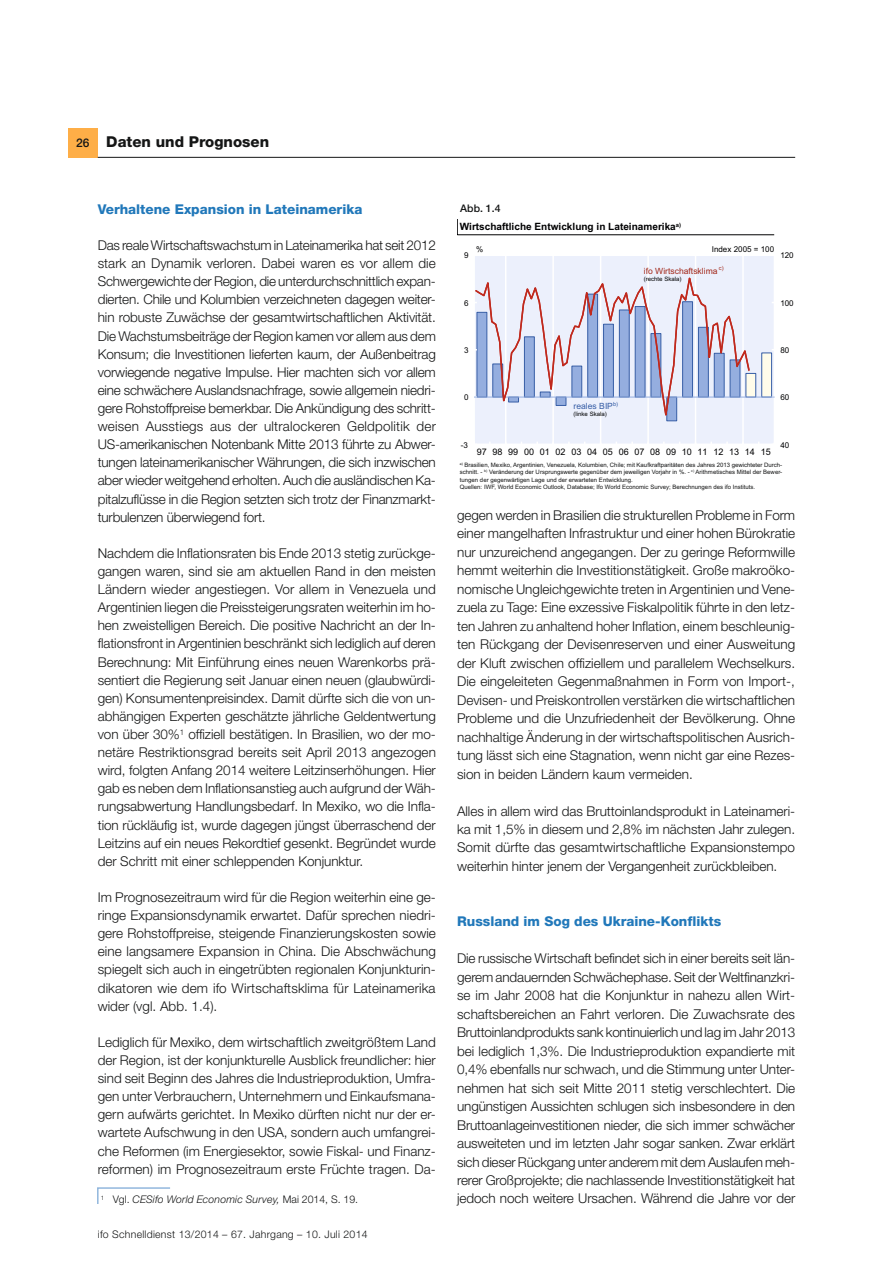
<style>
.page{position:relative;width:893px;height:1263px;background:#fff}
.page>*{position:absolute;margin:0;border:0;box-sizing:border-box;transform-origin:0 0}
.t1{font:800 15px "Helvetica Neue LT Std";color:#151616}
.Fliesstext{font:300 13.5px/18.1px "Helvetica Neue LT Std";letter-spacing:-.005em;color:#151616;text-align:justify}
.Überschrift_9_pt{font:800 13.5px "Helvetica Neue LT Std";color:#2178ba}
.t2{font:300 10.5px "Helvetica Neue LT Std";letter-spacing:.025em;color:#151616}
.Fussnote{font:italic 300 10.5px "Helvetica Neue LT Std";letter-spacing:.015em;color:#151616}
.fett_8pt{font:500 10.5px "Helvetica Neue LT Std";color:#151616}
.t3{font:700 10.05px "Arial";color:#000102}
.t4{font:9px "Arial";color:#000102}
.t5{font:8.55px "Arial";color:#a2281a}
.t6{font:8.55px "Arial";color:#375ea6}
.t7{font:8.1px "Arial";color:#000102}
.t8{font:6px/7.2px "Arial";color:#151616}
.t9{font:6px "Arial";color:#000102}
.s1{font-weight:500;font-size:12px}
.s2{font-style:normal}
</style>
<div class="page">
<div style="left:68px;top:128px;width:30px;height:30px;background:#feae47"></div>
<hr style="left:98px;top:157px;width:697px;height:1px;background:#151616">
<div style="left:475px;top:256px;width:299px;height:188px;background:#ecf0fc"></div>
<div style="left:746px;top:373px;width:10px;height:24px;background:#fffcea;border:1px solid #375ea6"></div>
<div style="left:761px;top:353px;width:11px;height:44px;background:#fffcea;border:1px solid #375ea6"></div>
<hr style="left:474px;top:397px;width:301px;height:1px;background:#95aedf">
<svg style="left:457px;top:219px;width:1px;height:15px"></svg>
<hr style="left:457px;top:234px;width:317px;height:1px;background:#000102">
<svg style="left:474px;top:271px;width:277px;height:154px;background:#d1d2e6"></svg>
<svg style="left:97px;top:1187px;width:73px;height:17px"></svg>
<p class="t1" style="left:76px;top:132px;width:194px"><span class="s1">26</span> Daten und Prognosen</p>
<p class="Überschrift_9_pt" style="left:98px;top:201px;width:266px">Verhaltene Expansion in Lateinamerika</p>
<p class="Fliesstext" style="left:98px;top:236px;width:340px">Das reale Wirtschaftswachstum in Lateinamerika hat seit 2012 stark an Dynamik verloren. Dabei waren es vor allem die Schwergewichte der Region, die unterdurchschnittlich expan&shy;dierten. Chile und Kolumbien verzeichneten dagegen weiter&shy;hin robuste Zuwächse der gesamtwirtschaftlichen Aktivität.<br>Die Wachstumsbeiträge der Region kamen vor allem aus dem Konsum; die Investitionen lieferten kaum, der Außenbeitrag vorwiegende negative Impulse. Hier machten sich vor allem eine schwächere Auslandsnachfrage, sowie allgemein niedri&shy;gere Rohstoffpreise bemerkbar. Die Ankündigung des schritt&shy;weisen Ausstiegs aus der ultralockeren Geldpolitik der US-amerikanischen Notenbank Mitte 2013 führte zu Abwer&shy;tungen lateinamerikanischer Währungen, die sich inzwischen aber wieder weitgehend erholten. Auch die ausländischen Ka&shy;pitalzuflüsse in die Region setzten sich trotz der Finanzmarkt&shy;turbulenzen überwiegend fort.</p>
<p class="Fliesstext" style="left:98px;top:544px;width:340px">Nachdem die Inflationsraten bis Ende 2013 stetig zurückge&shy;gangen waren, sind sie am aktuellen Rand in den meisten Ländern wieder angestiegen. Vor allem in Venezuela und Argentinien liegen die Preissteigerungsraten weiterhin im ho&shy;hen zweistelligen Bereich. Die positive Nachricht an der In&shy;flationsfront in Argentinien beschränkt sich lediglich auf deren Berechnung: Mit Einführung eines neuen Warenkorbs prä&shy;sentiert die Regierung seit Januar einen neuen (glaubwürdi&shy;gen) Konsumentenpreisindex. Damit dürfte sich die von un&shy;abhängigen Experten geschätzte jährliche Geldentwertung von über 30%<sup>1</sup> offiziell bestätigen. In Brasilien, wo der mo&shy;netäre Restriktionsgrad bereits seit April 2013 angezogen wird, folgten Anfang 2014 weitere Leitzinserhöhungen. Hier gab es neben dem Inflationsanstieg auch aufgrund der Wäh&shy;rungsabwertung Handlungsbedarf. In Mexiko, wo die Infla&shy;tion rückläufig ist, wurde dagegen jüngst überraschend der Leitzins auf ein neues Rekordtief gesenkt. Begründet wurde der Schritt mit einer schleppenden Konjunktur.</p>
<p class="Fliesstext" style="left:98px;top:888px;width:340px">Im Prognosezeitraum wird für die Region weiterhin eine ge&shy;ringe Expansionsdynamik erwartet. Dafür sprechen niedri&shy;gere Rohstoffpreise, steigende Finanzierungskosten sowie eine langsamere Expansion in China. Die Abschwächung spiegelt sich auch in eingetrübten regionalen Konjunkturin&shy;dikatoren wie dem ifo Wirtschaftsklima für Lateinamerika wider (vgl. Abb. 1.4).</p>
<p class="Fliesstext" style="left:98px;top:1033px;width:340px">Lediglich für Mexiko, dem wirtschaftlich zweitgrößtem Land der Region, ist der konjunkturelle Ausblick freundlicher: hier sind seit Beginn des Jahres die Industrieproduktion, Umfra&shy;gen unter Verbrauchern, Unternehmern und Einkaufsmana&shy;gern aufwärts gerichtet. In Mexiko dürften nicht nur der er&shy;wartete Aufschwung in den USA, sondern auch umfangrei&shy;che Reformen (im Energiesektor, sowie Fiskal- und Finanz&shy;reformen) im Prognosezeitraum erste Früchte tragen. Da-</p>
<p class="Fussnote" style="left:101px;top:1193px;width:259px"><sup>1</sup> <span class="s2">Vgl.</span> CESifo World Economic Survey, <span class="s2">Mai 2014, S. 19.</span></p>
<p class="t2" style="left:98px;top:1228px;width:271px">ifo Schnelldienst 13/2014 – 67. Jahrgang – 10. Juli 2014</p>
<p class="fett_8pt" style="left:460px;top:202px;width:42px">Abb. 1.4</p>
<p class="t3" style="left:460px;top:220px;width:223px">Wirtschaftliche Entwicklung in Lateinamerika<sup>a)</sup></p>
<p class="t7" style="left:464px;top:250px;width:6px">9</p>
<p class="t7" style="left:464px;top:298px;width:6px">6</p>
<p class="t7" style="left:476px;top:244px;width:9px">%</p>
<p class="t7" style="left:712px;top:244px;width:64px">Index 2005 = 100</p>
<p class="t7" style="left:780px;top:250px;width:15px">120</p>
<p class="t5" style="left:644px;top:265px;width:81px">ifo Wirtschaftsklima <sup>c)</sup></p>
<p class="t9" style="left:644px;top:275px;width:39px">(rechte Skala)</p>
<p class="t7" style="left:780px;top:298px;width:15px">100</p>
<p class="t7" style="left:464px;top:345px;width:6px">3</p>
<p class="t7" style="left:780px;top:345px;width:10px">80</p>
<p class="t7" style="left:464px;top:392px;width:6px">0</p>
<p class="t6" style="left:574px;top:400px;width:46px">reales BIP<sup>b)</sup></p>
<p class="t9" style="left:574px;top:410px;width:35px">(linke Skala)</p>
<p class="t7" style="left:461px;top:439px;width:9px">-3</p>
<p class="t4" style="left:477px;top:446px;width:295px">97 98 99 00 01 02 03 04 05 06 07 08 09 10 11 12 13 14 15</p>
<p class="t7" style="left:780px;top:392px;width:10px">60</p>
<p class="t7" style="left:780px;top:439px;width:10px">40</p>
<p class="t8" style="left:460px;top:461px;width:324px"><sup>a)</sup> Brasilien, Mexiko, Argentinien, Venezuela, Kolumbien, Chile; mit Kaufkraftparitäten des Jahres 2013 gewichteter Durch&shy;schnitt. - <sup>b)</sup> Veränderung der Ursprungswerte gegenüber dem jeweiligen Vorjahr in %. - <sup>c)</sup> Arithmetisches Mittel der Bewer&shy;tungen der gegenwärtigen Lage und der erwarteten Entwicklung.<br>Quellen: IWF, World Economic Outlook, Database; Ifo World Economic Survey; Berechnungen des ifo Instituts.</p>
<p class="Fliesstext" style="left:457px;top:506px;width:340px">gegen werden in Brasilien die strukturellen Probleme in Form einer mangelhaften Infrastruktur und einer hohen Bürokratie nur unzureichend angegangen. Der zu geringe Reformwille hemmt weiterhin die Investitionstätigkeit. Große makroöko&shy;nomische Ungleichgewichte treten in Argentinien und Vene&shy;zuela zu Tage: Eine exzessive Fiskalpolitik führte in den letz&shy;ten Jahren zu anhaltend hoher Inflation, einem beschleunig&shy;ten Rückgang der Devisenreserven und einer Ausweitung der Kluft zwischen offiziellem und parallelem Wechselkurs.<br>Die eingeleiteten Gegenmaßnahmen in Form von Import-, Devisen- und Preiskontrollen verstärken die wirtschaftlichen Probleme und die Unzufriedenheit der Bevölkerung. Ohne nachhaltige Änderung in der wirtschaftspolitischen Ausrich&shy;tung lässt sich eine Stagnation, wenn nicht gar eine Rezes&shy;sion in beiden Ländern kaum vermeiden.</p>
<p class="Fliesstext" style="left:457px;top:801px;width:340px">Alles in allem wird das Bruttoinlandsprodukt in Lateinameri&shy;ka mit 1,5% in diesem und 2,8% im nächsten Jahr zulegen.<br>Somit dürfte das gesamtwirtschaftliche Expansionstempo weiterhin hinter jenem der Vergangenheit zurückbleiben.</p>
<p class="Überschrift_9_pt" style="left:457px;top:913px;width:266px">Russland im Sog des Ukraine-Konflikts</p>
<p class="Fliesstext" style="left:457px;top:949px;width:340px">Die russische Wirtschaft befindet sich in einer bereits seit län&shy;gerem andauernden Schwächephase. Seit der Weltfinanzkri&shy;se im Jahr 2008 hat die Konjunktur in nahezu allen Wirt&shy;schaftsbereichen an Fahrt verloren. Die Zuwachsrate des Bruttoinlandprodukts sank kontinuierlich und lag im Jahr 2013 bei lediglich 1,3%. Die Industrieproduktion expandierte mit 0,4% ebenfalls nur schwach, und die Stimmung unter Unter&shy;nehmen hat sich seit Mitte 2011 stetig verschlechtert. Die ungünstigen Aussichten schlugen sich insbesondere in den Bruttoanlageinvestitionen nieder, die sich immer schwächer ausweiteten und im letzten Jahr sogar sanken. Zwar erklärt sich dieser Rückgang unter anderem mit dem Auslaufen meh&shy;rerer Großprojekte; die nachlassende Investitionstätigkeit hat jedoch noch weitere Ursachen. Während die Jahre vor der</p>
</div>
